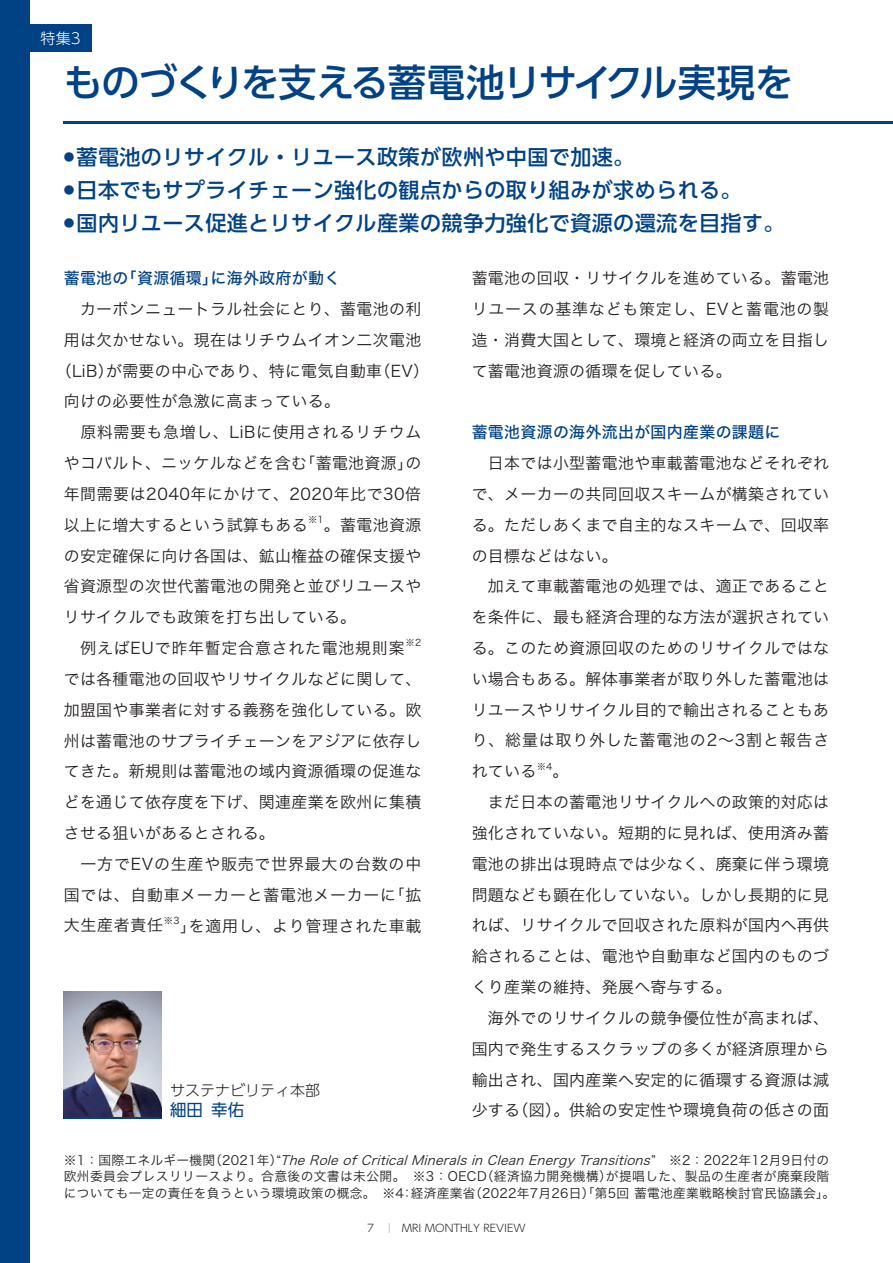
<style>
.page{position:relative;width:893px;height:1263px;background:#fff}
.page>*{position:absolute;margin:0;border:0;box-sizing:border-box;transform-origin:0 0}
.t1{font:500 38.25px "UD Shin Go Pro";letter-spacing:-.025em;color:#014285}
.t2{font:500 21px "UD Shin Go Pro";letter-spacing:.02em;color:#014285}
.t3{font:16.5px "UD Shin Go Pro";color:#014285}
.t4{font:15.9px/30.8px "Hira Kaku Std W3";letter-spacing:.02em;color:#231f20}
.t5{font:15.9px "Hira Kaku Std W5";letter-spacing:.02em;color:#014285}
.t6{font:15.9px "Hira Kaku Std W3";letter-spacing:.04em;color:#231f20}
.t7{font:15.9px "Hira Kaku Std W3";letter-spacing:.045em;color:#231f20}
.t8{font:300 15px "UD Shin Go Pro";color:#231f20}
.t9{font:300 15px "UD Shin Go Pro";color:#fff}
.t10{font:12.75px/16.5px "Hira Kaku Std W3";letter-spacing:.02em;color:#231f20}
.t11{font:300 10.5px "UD Shin Go Pro";color:#231f20}
.t12{font:9.3px "Hira Kaku Std W3";color:#231f20}
.s1{font-style:italic}
.s2{font-family:"Axis Std";font-weight:200}
</style>
<div class="page">
<hr style="left:64px;top:121px;width:829px;height:2px;background:#014285">
<div style="left:0;top:0;width:30px;height:1263px;background:#014285"></div>
<div style="left:0;top:24px;width:91px;height:28px;background:#014285"></div>
<img style="left:64px;top:992px;width:98px;height:125px">
<hr style="left:64px;top:1117px;width:98px;height:1px;background:#014285">
<p class="t9" style="left:41px;top:26px;width:42px">特集3</p>
<h1 class="t1" style="left:64px;top:52px;width:731px">ものづくりを支える蓄電池リサイクル実現を</h1>
<h2 class="t2" style="left:64px;top:140px;width:572px"><sup>●</sup> 蓄電池のリサイクル・リユース政策が欧州や中国で加速。</h2>
<h2 class="t2" style="left:64px;top:173px;width:679px"><sup>●</sup> 日本でもサプライチェーン強化の観点からの取り組みが求められる。</h2>
<h2 class="t2" style="left:64px;top:206px;width:722px"><sup>●</sup> 国内リユース促進とリサイクル産業の競争力強化で資源の還流を目指す。</h2>
<p class="t5" style="left:64px;top:266px;width:278px">蓄電池の「資源循環」に海外政府が動く</p>
<p class="t4" style="left:64px;top:293px;width:359px">　カーボンニュートラル社会にとり、蓄電池の利</p>
<p class="t4" style="left:64px;top:324px;width:359px">用は欠かせない。現在はリチウムイオン二次電池</p>
<p class="t4" style="left:56px;top:355px;width:375px">（LiB）が需要の中心であり、特に電気自動車（EV）</p>
<p class="t4" style="left:64px;top:386px;width:278px">向けの必要性が急激に高まっている。</p>
<p class="t6" style="left:64px;top:420px;width:359px">　原料需要も急増し、LiBに使用されるリチウム</p>
<p class="t4" style="left:64px;top:447px;width:359px">やコバルト、ニッケルなどを含む「蓄電池資源」の</p>
<p class="t4" style="left:64px;top:478px;width:359px">年間需要は2040年にかけて、2020年比で30倍</p>
<p class="t4" style="left:64px;top:509px;width:245px">以上に増大するという試算もある</p>
<p class="t12" style="left:308px;top:512px;width:17px">※1</p>
<p class="t4" style="left:64px;top:509px;width:359px;text-indent:260px">。蓄電池資源の安定確保に向け各国は、鉱山権益の確保支援や省資源型の次世代蓄電池の開発と並びリユースやリサイクルでも政策を打ち出している。<br>　例えばEUで昨年暫定合意された電池規則案</p>
<p class="t12" style="left:405px;top:636px;width:17px">※2</p>
<p class="t4" style="left:64px;top:663px;width:359px">では各種電池の回収やリサイクルなどに関して、加盟国や事業者に対する義務を強化している。欧州は蓄電池のサプライチェーンをアジアに依存してきた。新規則は蓄電池の域内資源循環の促進などを通じて依存度を下げ、関連産業を欧州に集積させる狙いがあるとされる。<br>　一方でEVの生産や販売で世界最大の台数の中国では、自動車メーカーと蓄電池メーカーに「拡大生産者責任</p>
<p class="t12" style="left:164px;top:913px;width:17px">※3</p>
<p class="t7" style="left:180px;top:913px;width:243px">」を適用し、より管理された車載</p>
<p class="t8" style="left:170px;top:1078px;width:151px">サステナビリティ本部</p>
<p class="t3" style="left:170px;top:1097px;width:76px">細田幸佑</p>
<p class="t4" style="left:472px;top:262px;width:359px;text-align:justify">蓄電池の回収・リサイクルを進めている。蓄電池リユースの基準なども策定し、EVと蓄電池の製造・消費大国として、環境と経済の両立を目指して蓄電池資源の循環を促している。</p>
<p class="t5" style="left:472px;top:420px;width:310px">蓄電池資源の海外流出が国内産業の課題に</p>
<p class="t4" style="left:472px;top:447px;width:359px">　日本では小型蓄電池や車載蓄電池などそれぞれで、メーカーの共同回収スキームが構築されている。ただしあくまで自主的なスキームで、回収率の目標などはない。<br>　加えて車載蓄電池の処理では、適正であることを条件に、最も経済合理的な方法が選択されている。このため資源回収のためのリサイクルではない場合もある。解体事業者が取り外した蓄電池はリユースやリサイクル目的で輸出されることもあり、総量は取り外した蓄電池の2〜3割と報告されている</p>
<p class="t12" style="left:537px;top:759px;width:17px">※4</p>
<p class="t4" style="left:472px;top:756px;width:359px;text-indent:81px">。<br>　まだ日本の蓄電池リサイクルへの政策的対応は強化されていない。短期的に見れば、使用済み蓄電池の排出は現時点では少なく、廃棄に伴う環境問題なども顕在化していない。しかし長期的に見れば、リサイクルで回収された原料が国内へ再供給されることは、電池や自動車など国内のものづくり産業の維持、発展へ寄与する。<br>　海外でのリサイクルの競争優位性が高まれば、国内で発生するスクラップの多くが経済原理から輸出され、国内産業へ安定的に循環する資源は減少する（図）。供給の安定性や環境負荷の低さの面</p>
<p class="t10" style="left:64px;top:1151px;width:773px">※ 1 ：国際エネルギー機関（ 2 0 2 1 年）“<span class="s1">TheRoleofCriticalMineralsinCleanEnergyTransitions</span>” 　 ※ 2 ： 2 0 2 2 年 1 2 月 9 日付の欧州委員会プレスリリースより。合意後の文書は未公開。　※3：OECD（経済協力開発機構）が提唱した、製品の生産者が廃棄段階についても一定の責任を負うという環境政策の概念。　※4：経済産業省（2022年7月26日）「第5回 蓄電池産業戦略検討官民協議会」。</p>
<p class="t11" style="left:367px;top:1219px;width:160px">7 <span class="s2">｜</span> MRI MONTHLY REVIEW</p>
</div>
